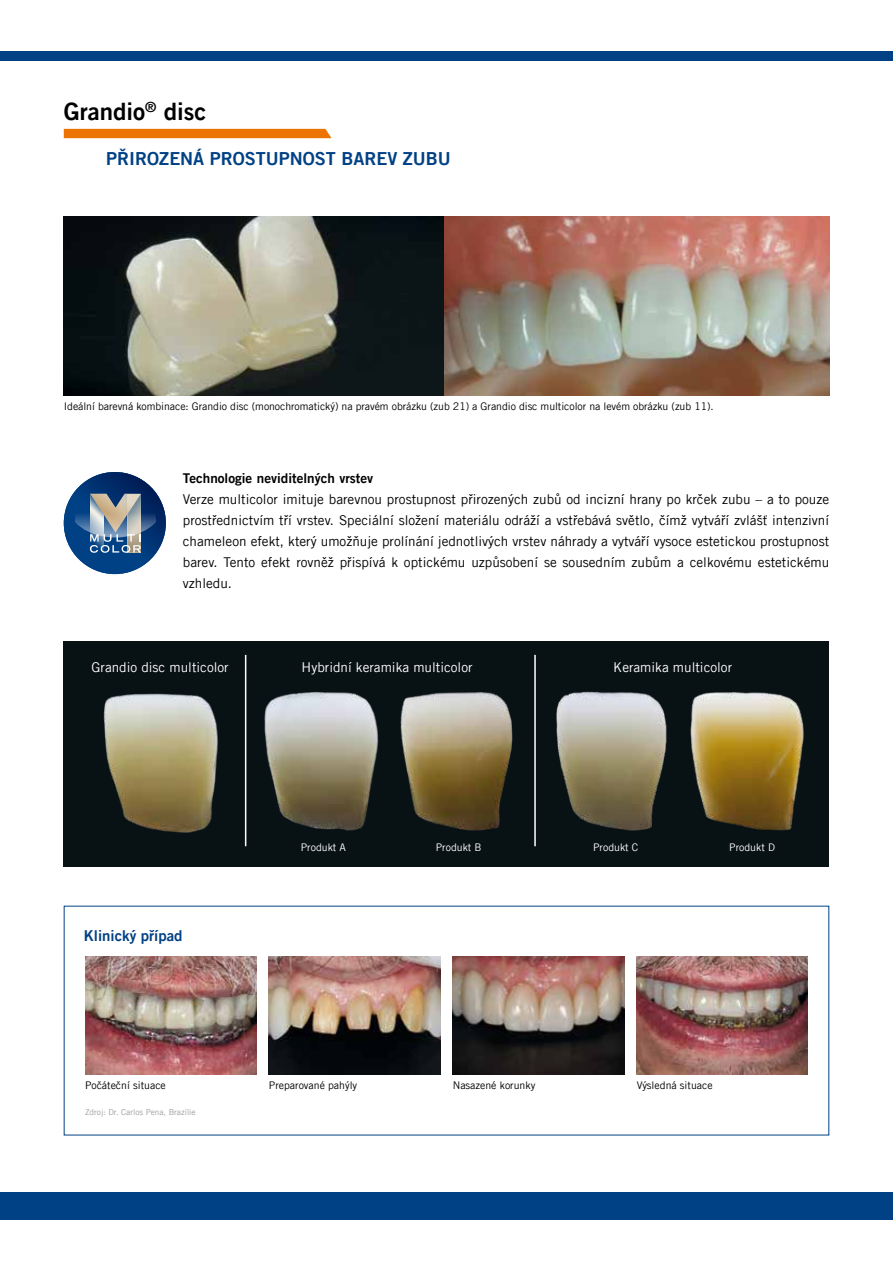
<style>
.page{position:relative;width:893px;height:1263px;background:#fff}
.page>*{position:absolute;margin:0;border:0;box-sizing:border-box;transform-origin:0 0}
.t1{font:24px "Trade Gothic LT Com Bd 2";color:#000}
.t2{font:18px "Trade Gothic LT Com Bd 2";color:#004185}
.t3{font:15px "Trade Gothic LT Com Bd 2";color:#004185}
.t4{font:13.5px/21px "Trade Gothic LT Com";color:#000;text-align:justify}
.t5{font:13.5px "Trade Gothic LT Com";color:#fff}
.t6{font:13.5px "Trade Gothic LT Com Bd 2";color:#000}
.t7{font:10.5px "Trade Gothic LT Com";letter-spacing:-.005em;color:#000}
.t8{font:10.5px "Trade Gothic LT Com";color:#fff}
.t9{font:8.25px "Trade Gothic LT Com";color:#9c9e9f}
</style>
<div class="page">
<div style="left:0;top:1192px;width:893px;height:28px;background:#004185"></div>
<div style="left:0;top:51px;width:893px;height:10px;background:#004185"></div>
<div style="left:64px;top:129px;width:267px;height:9px;background:#ec7404"></div>
<img style="left:85px;top:956px;width:171px;height:118px">
<img style="left:269px;top:956px;width:171px;height:118px">
<img style="left:453px;top:956px;width:171px;height:118px">
<img style="left:637px;top:956px;width:171px;height:118px">
<svg style="left:64px;top:472px;width:102px;height:102px"></svg>
<img style="left:64px;top:217px;width:765px;height:178px">
<div style="left:64px;top:641px;width:765px;height:225px;background:#081114"></div>
<img style="left:556px;top:691px;width:248px;height:140px">
<img style="left:264px;top:692px;width:249px;height:139px">
<img style="left:103px;top:693px;width:115px;height:140px">
<hr style="left:245px;top:655px;width:1px;height:191px;background:#fff">
<hr style="left:534px;top:655px;width:2px;height:191px;background:#fff">
<h1 class="t1" style="left:64px;top:97px;width:144px">Grandio<sup>®</sup> disc</h1>
<h2 class="t2" style="left:106px;top:147px;width:346px">PŘIROZENÁ PROSTUPNOST BAREV ZUBU</h2>
<p class="t7" style="left:64px;top:400px;width:651px">Ideální barevná kombinace: Grandio disc (monochromatický) na pravém obrázku (zub 21) a Grandio disc multicolor na levém obrázku (zub 11).</p>
<p class="t6" style="left:183px;top:470px;width:192px">Technologie neviditelných vrstev</p>
<p class="t4" style="left:183px;top:489px;width:648px">Verze multicolor imituje barevnou prostupnost přirozených zubů od incizní hrany po krček zubu – a to pouze prostřednictvím tří vrstev. Speciální složení materiálu odráží a vstřebává světlo, čímž vytváří zvlášť intenzivní chameleon efekt, který umožňuje prolínání jednotlivých vrstev náhrady a vytváří vysoce estetickou prostupnost barev. Tento efekt rovněž přispívá k optickému uzpůsobení se sousedním zubům a celkovému estetickému vzhledu.</p>
<p class="t5" style="left:92px;top:659px;width:139px">Grandio disc multicolor</p>
<p class="t5" style="left:302px;top:659px;width:172px">Hybridní keramika multicolor</p>
<p class="t5" style="left:613px;top:659px;width:120px">Keramika multicolor</p>
<p class="t3" style="left:84px;top:927px;width:100px">Klinický případ</p>
<p class="t8" style="left:301px;top:841px;width:47px">Produkt A</p>
<p class="t8" style="left:436px;top:841px;width:47px">Produkt B</p>
<p class="t8" style="left:593px;top:841px;width:47px">Produkt C</p>
<p class="t8" style="left:729px;top:841px;width:47px">Produkt D</p>
<p class="t7" style="left:85px;top:1079px;width:82px">Počáteční situace</p>
<p class="t7" style="left:269px;top:1079px;width:90px">Preparované pahýly</p>
<p class="t7" style="left:453px;top:1079px;width:84px">Nasazené korunky</p>
<p class="t7" style="left:637px;top:1079px;width:77px">Výsledná situace</p>
<p class="t9" style="left:85px;top:1107px;width:112px">Zdroj: Dr. Carlos Pena, Brazílie</p>
</div>
